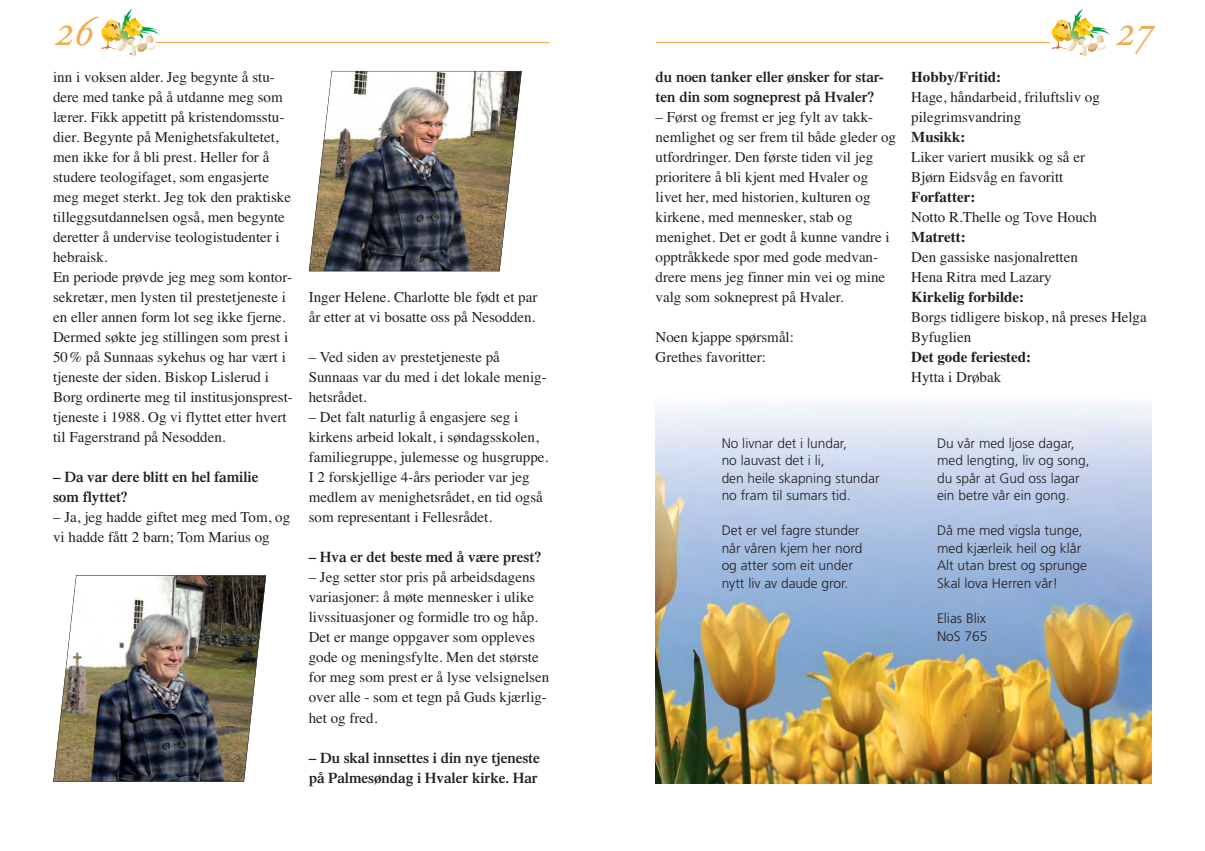
<style>
.page{position:relative;width:1205px;height:851px;background:#fff}
.page>*{position:absolute;margin:0;border:0;box-sizing:border-box;transform-origin:0 0}
.t1{font:italic 45px "Adobe Garamond Exp";color:#eead54}
.t2{font:15px/20px "Times";color:#231f20}
.t3{font:600 15px/20px "Times";color:#231f20}
.t4{font:700 15px "Times";color:#231f20}
.t5{font:300 13.75px/17.5px "Frutiger";color:#231f20}
</style>
<div class="page">
<hr style="left:656px;top:42px;width:394px;height:1px;background:#eead54">
<svg style="left:1051px;top:8px;width:59px;height:49px"></svg>
<hr style="left:156px;top:42px;width:393px;height:1px;background:#eead54">
<svg style="left:101px;top:8px;width:59px;height:49px"></svg>
<img style="left:53px;top:575px;width:213px;height:206px">
<img style="left:309px;top:71px;width:213px;height:200px">
<img style="left:656px;top:663px;width:496px;height:120px">
<img style="left:655px;top:404px;width:497px;height:259px">
<h1 class="t1" style="left:53px;top:12px;width:40px">26</h1>
<p class="t2" style="left:53px;top:69px;width:241px">inn i voksen alder. Jeg begynte å stu&shy;dere med tanke på å utdanne meg som lærer. Fikk appetitt på kristendomsstu&shy;dier. Begynte på Menighetsfakultetet, men ikke for å bli prest. Heller for å studere teologifaget, som engasjerte meg meget sterkt. Jeg tok den praktiske tilleggsutdannelsen også, men begynte deretter å undervise teologistudenter i hebraisk.<br>En periode prøvde jeg meg som kontor&shy;sekretær, men lysten til prestetjeneste i en eller annen form lot seg ikke fjerne.<br>Dermed søkte jeg stillingen som prest i 50% på Sunnaas sykehus og har vært i tjeneste der siden. Biskop Lislerud i Borg ordinerte meg til institusjonsprest&shy;tjeneste i 1988. Og vi flyttet etter hvert til Fagerstrand på Nesodden.</p>
<p class="t3" style="left:53px;top:468px;width:207px">– Da var dere blitt en hel familie som flyttet?</p>
<p class="t2" style="left:53px;top:508px;width:238px">– Ja, jeg hadde giftet meg med Tom, og vi hadde fått 2 barn; Tom Marius og</p>
<p class="t2" style="left:309px;top:288px;width:230px">Inger Helene. Charlotte ble født et par år etter at vi bosatte oss på Nesodden.</p>
<p class="t2" style="left:309px;top:348px;width:239px">– Ved siden av prestetjeneste på<br>Sunnaas var du med i det lokale menig&shy;hetsrådet.</p>
<p class="t2" style="left:309px;top:408px;width:241px">– Det falt naturlig å engasjere seg i kirkens arbeid lokalt, i søndagsskolen, familiegruppe, julemesse og husgruppe.<br>I 2 forskjellige 4-års perioder var jeg medlem av menighetsrådet, en tid også som representant i Fellesrådet.</p>
<p class="t3" style="left:309px;top:548px;width:234px">– Hva er det beste med å være prest?</p>
<p class="t2" style="left:309px;top:568px;width:242px">– Jeg setter stor pris på arbeidsdagens variasjoner: å møte mennesker i ulike livssituasjoner og formidle tro og håp.<br>Det er mange oppgaver som oppleves gode og meningsfylte. Men det største for meg som prest er å lyse velsignelsen over alle - som et tegn på Guds kjærlig&shy;het og fred.</p>
<p class="t3" style="left:309px;top:748px;width:233px">– Du skal innsettes i din nye tjeneste på Palmesøndag i Hvaler kirke. Har</p>
<p class="t3" style="left:656px;top:68px;width:230px">du noen tanker eller ønsker for star&shy;ten din som sogneprest på Hvaler?</p>
<p class="t2" style="left:656px;top:108px;width:242px">– Først og fremst er jeg fylt av takk - nemlighet og ser frem til både gleder og utfordringer. Den første tiden vil jeg prioritere å bli kjent med Hvaler og livet her, med historien, kulturen og kirkene, med mennesker, stab og menighet. Det er godt å kunne vandre i opptråkkede spor med gode medvan&shy;drere mens jeg finner min vei og mine valg som sokneprest på Hvaler.</p>
<p class="t2" style="left:656px;top:328px;width:140px">Noen kjappe spørsmål:<br>Grethes favoritter:</p>
<h1 class="t1" style="left:1114px;top:12px;width:39px">27</h1>
<p class="t4" style="left:911px;top:72px;width:92px">Hobby/Fritid:</p>
<p class="t2" style="left:911px;top:88px;width:190px">Hage, håndarbeid, friluftsliv og pilegrimsvandring</p>
<p class="t4" style="left:911px;top:132px;width:56px">Musikk:</p>
<p class="t2" style="left:911px;top:148px;width:175px">Liker variert musikk og så er<br>Bjørn Eidsvåg en favoritt</p>
<p class="t4" style="left:911px;top:192px;width:66px">Forfatter:</p>
<p class="t2" style="left:911px;top:208px;width:187px">Notto R.Thelle og Tove Houch</p>
<p class="t4" style="left:911px;top:232px;width:56px">Matrett:</p>
<p class="t2" style="left:911px;top:248px;width:168px">Den gassiske nasjonalretten<br>Hena Ritra med Lazary</p>
<p class="t4" style="left:911px;top:292px;width:114px">Kirkelig forbilde:</p>
<p class="t2" style="left:911px;top:308px;width:237px">Borgs tidligere biskop, nå preses Helga<br>Byfuglien</p>
<p class="t4" style="left:911px;top:352px;width:121px">Det gode feriested:</p>
<p class="t2" style="left:911px;top:368px;width:91px">Hytta i Drøbak</p>
<p class="t5" style="left:722px;top:435px;width:159px">No livnar det i lundar,<br>no lauvast det i li,<br>den heile skapning stundar no fram til sumars tid.</p>
<p class="t5" style="left:722px;top:523px;width:142px">Det er vel fagre stunder når våren kjem her nord og atter som eit under nytt liv av daude gror.</p>
<p class="t5" style="left:937px;top:435px;width:154px">Du vår med ljose dagar, med lengting, liv og song, du spår at Gud oss lagar ein betre vår ein gong.</p>
<p class="t5" style="left:937px;top:523px;width:152px">Då me med vigsla tunge, med kjærleik heil og klår<br>Alt utan brest og sprunge<br>Skal lova Herren vår!</p>
<p class="t5" style="left:937px;top:610px;width:52px">Elias Blix<br>NoS 765</p>
</div>
